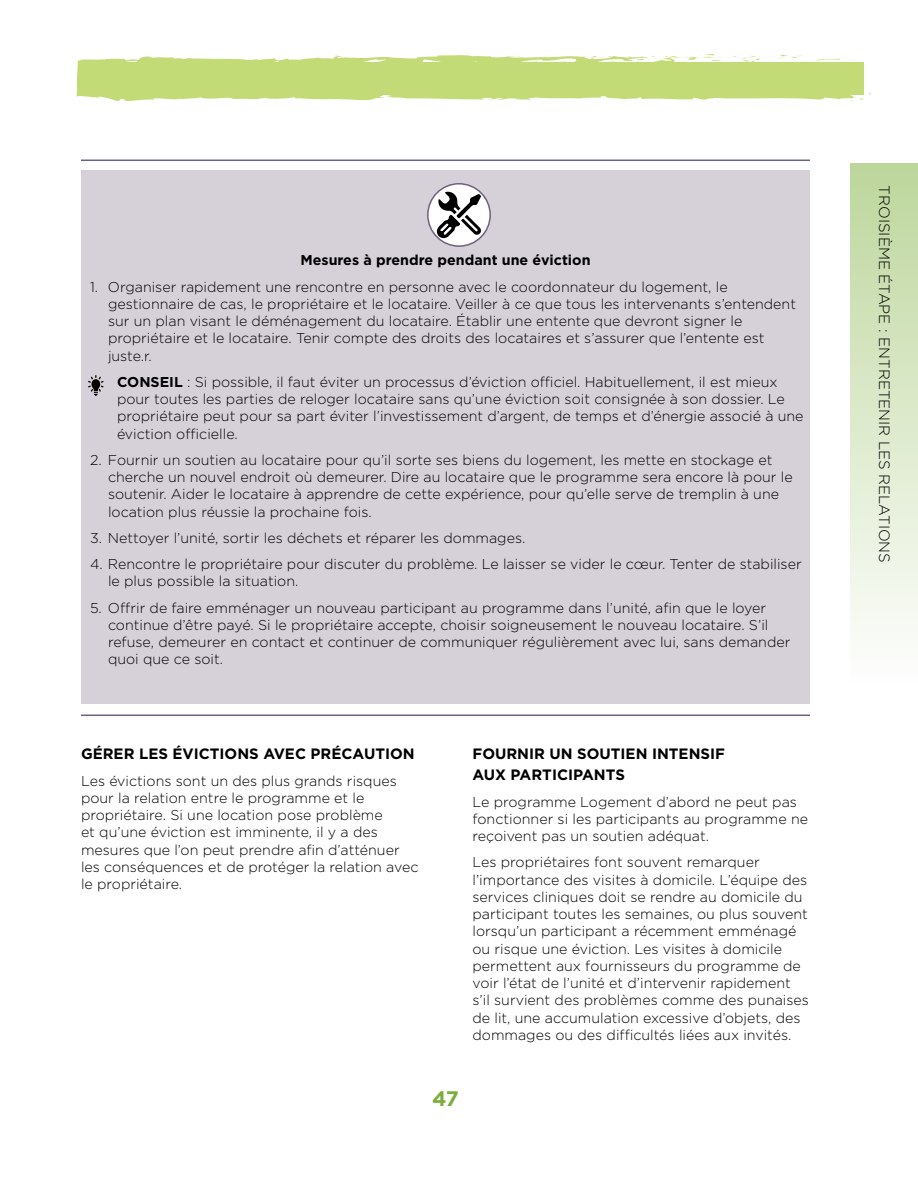
<style>
.page{position:relative;width:918px;height:1188px;background:#fff}
.page>*{position:absolute;margin:0;border:0;box-sizing:border-box;transform-origin:0 0}
.t1{font:700 21px "Gotham";color:#7bae3a}
.t2{font:700 15px/21px "Gotham";color:#000}
.t3{font:300 15px "Gotham";color:#000}
.bullets{font:300 14.25px/17.2px "Gotham";color:#000}
.box_rule{font:700 14.25px "Gotham";color:#000}
.s1{font-weight:700}
</style>
<div class="page">
<div style="left:850px;top:163px;width:68px;height:527px;background:linear-gradient(to bottom,#bcd69c,#fff)"></div>
<svg style="left:76px;top:54px;width:794px;height:47px;background:#cce18e"></svg>
<div style="left:81px;top:170px;width:729px;height:534px;background:#d6d1d9"></div>
<hr style="left:81px;top:160px;width:729px;height:1px;background:#6f5f80">
<hr style="left:81px;top:715px;width:729px;height:1px;background:#6f5f80">
<svg style="left:88px;top:375px;width:16px;height:21px"></svg>
<div style="left:428px;top:184px;width:62px;height:62px;background:#fff;border-radius:50%"></div>
<div style="left:427px;top:183px;width:64px;height:64px;border:2px solid #6f5f80;border-radius:50%"></div>
<svg style="left:437px;top:191px;width:44px;height:49px"></svg>
<p class="box_rule" style="left:300px;top:252px;width:292px">Mesures à prendre pendant une éviction</p>
<p class="bullets" style="left:108px;top:278px;width:690px;text-indent:-18px">1. Organiser rapidement une rencontre en personne avec le coordonnateur du logement, le gestionnaire de cas, le propriétaire et le locataire. Veiller à ce que tous les intervenants s’entendent sur un plan visant le déménagement du locataire. Établir une entente que devront signer le propriétaire et le locataire. Tenir compte des droits des locataires et s’assurer que l’entente est juste.r.</p>
<p class="bullets" style="left:117px;top:373px;width:688px"><span class="s1">CONSEIL</span> : Si possible, il faut éviter un processus d’éviction officiel. Habituellement, il est mieux pour toutes les parties de reloger locataire sans qu’une éviction soit consignée à son dossier. Le propriétaire peut pour sa part éviter l’investissement d’argent, de temps et d’énergie associé à une éviction officielle.</p>
<p class="bullets" style="left:108px;top:451px;width:686px;text-indent:-18px">2. Fournir un soutien au locataire pour qu’il sorte ses biens du logement, les mette en stockage et cherche un nouvel endroit où demeurer. Dire au locataire que le programme sera encore là pour le soutenir. Aider le locataire à apprendre de cette expérience, pour qu’elle serve de tremplin à une location plus réussie la prochaine fois.</p>
<p class="bullets" style="left:90px;top:529px;width:437px">3. Nettoyer l’unité, sortir les déchets et réparer les dommages.</p>
<p class="bullets" style="left:108px;top:555px;width:695px;text-indent:-18px">4. Rencontre le propriétaire pour discuter du problème. Le laisser se vider le cœur. Tenter de stabiliser le plus possible la situation.</p>
<p class="bullets" style="left:108px;top:599px;width:684px;text-indent:-18px">5. Offrir de faire emménager un nouveau participant au programme dans l’unité, afin que le loyer continue d’être payé. Si le propriétaire accepte, choisir soigneusement le nouveau locataire. S’il refuse, demeurer en contact et continuer de communiquer régulièrement avec lui, sans demander quoi que ce soit.</p>
<h4 class="t2" style="left:81px;top:743px;width:335px">GÉRER LES ÉVICTIONS AVEC PRÉCAUTION</h4>
<p class="bullets" style="left:81px;top:772px;width:339px">Les évictions sont un des plus grands risques pour la relation entre le programme et le propriétaire. Si une location pose problème<br>et qu’une éviction est imminente, il y a des mesures que l’on peut prendre afin d’atténuer les conséquences et de protéger la relation avec le propriétaire.</p>
<h4 class="t2" style="left:472px;top:743px;width:254px">FOURNIR UN SOUTIEN INTENSIF<br>AUX PARTICIPANTS</h4>
<p class="bullets" style="left:472px;top:793px;width:337px">Le programme Logement d’abord ne peut pas fonctionner si les participants au programme ne reçoivent pas un soutien adéquat.</p>
<p class="bullets" style="left:472px;top:854px;width:338px">Les propriétaires font souvent remarquer l’importance des visites à domicile. L’équipe des services cliniques doit se rendre au domicile du participant toutes les semaines, ou plus souvent lorsqu’un participant a récemment emménagé ou risque une éviction. Les visites à domicile permettent aux fournisseurs du programme de voir l’état de l’unité et d’intervenir rapidement s’il survient des problèmes comme des punaises de lit, une accumulation excessive d’objets, des dommages ou des difficultés liées aux invités.</p>
<h1 class="t1" style="left:432px;top:1086px;width:28px">47</h1>
<p class="t3" style="left:894px;top:185px;width:379px;rotate:90deg">TROISIÈME ÉTAPE : ENTRETENIR LES RELATIONS</p>
</div>
